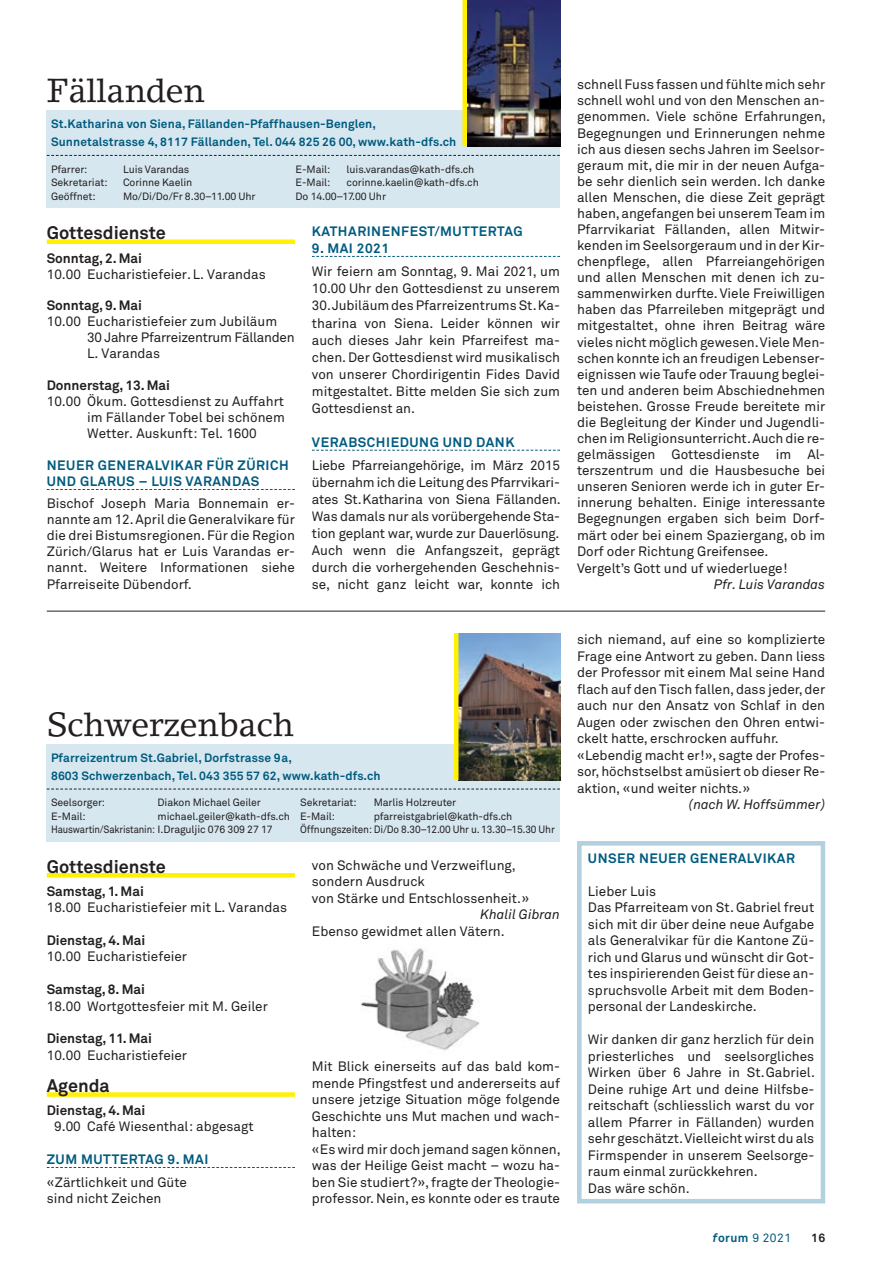
<style>
.page{position:relative;width:872px;height:1263px;background:#fff}
.page>*{position:absolute;margin:0;border:0;box-sizing:border-box;transform-origin:0 0}
.t1{font:33px "Lino Letter";letter-spacing:-.01em;color:#231f20}
.t2{font:700 18px "Akkurat Pro";color:#231f20}
.t3{font:13.5px/16px "Akkurat Pro";color:#231f20}
.t4{font:700 13.5px/15.9px "Akkurat Pro";letter-spacing:.04em;color:#005b7f}
.t5{font:700 13.5px "Akkurat Pro";letter-spacing:-.005em;color:#231f20}
.t6{font:italic 13.5px "Akkurat Pro";color:#231f20}
.t7{font:700 12px/18px "Akkurat Pro";letter-spacing:.01em;color:#005b7f}
.t8{font:12px "Akkurat Pro";color:#005b7f}
.t9{font:700 12px "Akkurat Pro";color:#231f20}
.t10{font:10.5px/13.5px "Akkurat Pro";letter-spacing:-.01em;color:#231f20}
.s1{font-weight:700;font-style:italic}
.s2{font-weight:700}
</style>
<div class="page">
<div style="left:47px;top:239px;width:248px;height:5px;background:#fff101"></div>
<svg style="left:47px;top:489px;width:248px;height:1px"></svg>
<svg style="left:312px;top:256px;width:248px;height:1px"></svg>
<svg style="left:312px;top:450px;width:248px;height:1px"></svg>
<div style="left:47px;top:111px;width:513px;height:97px;background:#d6e7ef"></div>
<img style="left:467px;top:0;width:93px;height:146px">
<div style="left:462px;top:0;width:5px;height:146px;background:#fff101"></div>
<svg style="left:47px;top:155px;width:513px;height:1px"></svg>
<hr style="left:47px;top:611px;width:778px;height:1px;background:#231f20">
<div style="left:47px;top:744px;width:513px;height:98px;background:#d6e7ef"></div>
<img style="left:458px;top:634px;width:102px;height:146px">
<hr style="left:454px;top:634px;width:4px;height:146px;background:#fff101">
<svg style="left:47px;top:788px;width:513px;height:1px"></svg>
<svg style="left:47px;top:873px;width:248px;height:4px"></svg>
<div style="left:47px;top:1092px;width:248px;height:5px;background:#fff101"></div>
<svg style="left:47px;top:1167px;width:248px;height:1px"></svg>
<img style="left:360px;top:948px;width:120px;height:103px">
<div style="left:577px;top:841px;width:248px;height:362px;border:4px solid #b1d0e0"></div>
<h1 class="t1" style="left:47px;top:70px;width:160px">Fällanden</h1>
<p class="t7" style="left:51px;top:115px;width:407px">St.Katharina von Siena, Fällanden-Pfaffhausen-Benglen,<br>Sunnetalstrasse 4, 8117 Fällanden, Tel. 044 825 26 00, www.kath-dfs.ch</p>
<p class="t10" style="left:51px;top:163px;width:38px">Pfarrer:</p>
<p class="t10" style="left:123px;top:163px;width:68px">Luis Varandas</p>
<p class="t10" style="left:296px;top:163px;width:36px">E-Mail:</p>
<p class="t10" style="left:347px;top:163px;width:129px">luis.varandas@kath-dfs.ch</p>
<p class="t10" style="left:51px;top:176px;width:58px">Sekretariat:</p>
<p class="t10" style="left:123px;top:176px;width:71px">Corinne Kaelin</p>
<p class="t10" style="left:296px;top:176px;width:36px">E-Mail:</p>
<p class="t10" style="left:347px;top:176px;width:134px">corinne.kaelin@kath-dfs.ch</p>
<p class="t10" style="left:51px;top:190px;width:46px">Geöffnet:</p>
<p class="t10" style="left:123px;top:190px;width:134px">Mo/Di/Do/Fr 8.30–11.00 Uhr</p>
<p class="t10" style="left:296px;top:190px;width:92px">Do 14.00–17.00 Uhr</p>
<h2 class="t2" style="left:47px;top:222px;width:121px">Gottesdienste</h2>
<p class="t5" style="left:47px;top:249px;width:97px">Sonntag, 2. Mai</p>
<p class="t3" style="left:47px;top:266px;width:220px">10.00 Eucharistiefeier.L. Varandas</p>
<p class="t5" style="left:47px;top:297px;width:97px">Sonntag, 9. Mai</p>
<p class="t3" style="left:87px;top:314px;width:209px;text-indent:-40px">10.00 Eucharistiefeier zum Jubiläum<br>30 Jahre Pfarreizentrum Fällanden<br>L. Varandas</p>
<p class="t5" style="left:47px;top:377px;width:125px">Donnerstag, 13. Mai</p>
<p class="t3" style="left:87px;top:394px;width:199px;text-align:justify;text-indent:-40px">10.00 Ökum. Gottesdienst zu Auffahrt im Fällander Tobel bei schönem Wetter. Auskunft: Tel. 1600</p>
<p class="t4" style="left:47px;top:457px;width:243px">NEUER GENERALVIKAR FÜR ZÜRICH<br>UND GLARUS – LUIS VARANDAS</p>
<p class="t3" style="left:47px;top:496px;width:250px;text-align:justify">Bischof Joseph Maria Bonnemain er&shy;nannte am 12. April die Generalvikare für die drei Bistumsregionen. Für die Region Zürich/Glarus hat er Luis Varandas er&shy;nannt. Weitere Informationen siehe Pfarreiseite Dübendorf.</p>
<p class="t4" style="left:312px;top:223px;width:212px">KATHARINENFEST/MUTTERTAG</p>
<p class="t4" style="left:312px;top:240px;width:79px">9. MAI 2021</p>
<p class="t3" style="left:312px;top:263px;width:250px;line-height:17.1px">Wir feiern am Sonntag, 9. Mai 2021, um<br>10.00 Uhr den Gottesdienst zu unserem</p>
<p class="t3" style="left:312px;top:298px;width:250px;line-height:17.1px;text-align:justify">30. Jubiläum des Pfarreizentrums St.Ka&shy;tharina von Siena. Leider können wir auch dieses Jahr kein Pfarreifest ma&shy;chen. Der Gottesdienst wird musikalisch von unserer Chordirigentin Fides David mitgestaltet. Bitte melden Sie sich zum Gottesdienst an.</p>
<p class="t4" style="left:312px;top:434px;width:204px">VERABSCHIEDUNG UND DANK</p>
<p class="t3" style="left:312px;top:457px;width:250px;line-height:17px;text-align:justify">Liebe Pfarreiangehörige, im März 2015 übernahm ich die Leitung des Pfarrvikari&shy;ates St.Katharina von Siena Fällanden.<br>Was damals nur als vorübergehende Sta&shy;tion geplant war, wurde zur Dauerlösung.<br>Auch wenn die Anfangszeit, geprägt durch die vorhergehenden Geschehnis&shy;se, nicht ganz leicht war, konnte ich</p>
<h1 class="t1" style="left:47px;top:704px;width:249px">Schwerzenbach</h1>
<p class="t7" style="left:51px;top:749px;width:331px">Pfarreizentrum St.Gabriel, Dorfstrasse 9a,<br>8603 Schwerzenbach, Tel. 043 355 57 62, www.kath-dfs.ch</p>
<p class="t10" style="left:51px;top:796px;width:56px">Seelsorger:</p>
<p class="t10" style="left:158px;top:796px;width:105px">Diakon Michael Geiler</p>
<p class="t10" style="left:51px;top:810px;width:36px">E-Mail:</p>
<p class="t10" style="left:300px;top:796px;width:58px">Sekretariat:</p>
<p class="t10" style="left:374px;top:796px;width:84px">Marlis Holzreuter</p>
<p class="t10" style="left:300px;top:810px;width:36px">E-Mail:</p>
<p class="t10" style="left:51px;top:810px;width:240px;text-indent:107px">michael.geiler@kath-dfs.ch<br>Hauswartin/Sakristanin: I.Draguljic 076 309 27 17</p>
<p class="t10" style="left:300px;top:810px;width:256px;text-indent:73px">pfarreistgabriel@kath-dfs.ch<br>Öffnungszeiten: Di/Do 8.30–12.00 Uhr u. 13.30–15.30 Uhr</p>
<h2 class="t2" style="left:47px;top:855px;width:121px">Gottesdienste</h2>
<p class="t5" style="left:47px;top:883px;width:99px">Samstag, 1. Mai</p>
<p class="t3" style="left:47px;top:900px;width:242px">18.00 Eucharistiefeier mit L. Varandas</p>
<p class="t5" style="left:47px;top:932px;width:100px">Dienstag, 4. Mai</p>
<p class="t3" style="left:47px;top:949px;width:142px">10.00 Eucharistiefeier</p>
<p class="t5" style="left:47px;top:981px;width:100px">Samstag, 8. Mai</p>
<p class="t3" style="left:47px;top:998px;width:223px">18.00 Wortgottesfeier mit M. Geiler</p>
<p class="t5" style="left:47px;top:1030px;width:107px">Dienstag, 11. Mai</p>
<p class="t3" style="left:47px;top:1047px;width:142px">10.00 Eucharistiefeier</p>
<h2 class="t2" style="left:47px;top:1075px;width:64px">Agenda</h2>
<p class="t5" style="left:47px;top:1102px;width:100px">Dienstag, 4. Mai</p>
<p class="t3" style="left:54px;top:1119px;width:201px">9.00 Café Wiesenthal: abgesagt</p>
<p class="t4" style="left:47px;top:1151px;width:163px">ZUM MUTTERTAG 9. MAI</p>
<p class="t3" style="left:47px;top:1174px;width:142px;line-height:16.6px">«Zärtlichkeit und Güte sind nicht Zeichen</p>
<p class="t3" style="left:312px;top:857px;width:219px;line-height:16.5px">von Schwäche und Verzweiflung, sondern Ausdruck<br>von Stärke und Entschlossenheit.»</p>
<p class="t6" style="left:480px;top:906px;width:81px">Khalil Gibran</p>
<p class="t3" style="left:312px;top:923px;width:194px">Ebenso gewidmet allen Vätern.</p>
<p class="t3" style="left:312px;top:1059px;width:250px;line-height:16.5px">Mit Blick einerseits auf das bald kom&shy;mende Pfingstfest und andererseits auf unsere jetzige Situation möge folgende Geschichte uns Mut machen und wach&shy;halten:<br>«Es wird mir doch jemand sagen können, was der Heilige Geist macht – wozu ha&shy;ben Sie studiert?», fragte der Theologie&shy;professor. Nein, es konnte oder es traute</p>
<p class="t3" style="left:577px;top:77px;width:250px">schnell Fuss fassen und fühlte mich sehr schnell wohl und von den Menschen an&shy;genommen. Viele schöne Erfahrungen, Begegnungen und Erinnerungen nehme ich aus diesen sechs Jahren im Seelsor&shy;geraum mit, die mir in der neuen Aufga&shy;be sehr dienlich sein werden. Ich danke allen Menschen, die diese Zeit geprägt haben, angefangen bei unserem Team im Pfarrvikariat Fällanden, allen Mitwir&shy;kenden im Seelsorgeraum und in der Kir&shy;chenpflege, allen Pfarreiangehörigen und allen Menschen mit denen ich zu&shy;sammenwirken durfte. Viele Freiwilligen haben das Pfarreileben mitgeprägt und mitgestaltet, ohne ihren Beitrag wäre vieles nicht möglich gewesen. Viele Men&shy;schen konnte ich an freudigen Lebenser&shy;eignissen wie Taufe oder Trauung beglei&shy;ten und anderen beim Abschiednehmen beistehen. Grosse Freude bereitete mir die Begleitung der Kinder und Jugendli&shy;chen im Religionsunterricht. Auch die re&shy;gelmässigen Gottesdienste im Al&shy;terszentrum und die Hausbesuche bei unseren Senioren werde ich in guter Er&shy;innerung behalten. Einige interessante Begegnungen ergaben sich beim Dorf&shy;märt oder bei einem Spaziergang, ob im Dorf oder Richtung Greifensee.<br>Vergelt’s Gott und uf wiederluege!</p>
<p class="t6" style="left:714px;top:576px;width:113px">Pfr. Luis Varandas</p>
<p class="t3" style="left:577px;top:632px;width:250px;line-height:16.5px">sich niemand, auf eine so komplizierte Frage eine Antwort zu geben. Dann liess der Professor mit einem Mal seine Hand flach auf den Tisch fallen, dass jeder, der auch nur den Ansatz von Schlaf in den Augen oder zwischen den Ohren entwi&shy;ckelt hatte, erschrocken auffuhr. «Lebendig macht er!», sagte der Profes&shy;sor, höchstselbst amüsiert ob dieser Re&shy;aktion, «und weiter nichts.»</p>
<p class="t6" style="left:689px;top:796px;width:138px">(nach W. Hoffsümmer)</p>
<p class="t4" style="left:588px;top:850px;width:208px">UNSER NEUER GENERALVIKAR</p>
<p class="t3" style="left:588px;top:883px;width:228px;line-height:16.5px">Lieber Luis<br>Das Pfarreiteam von St. Gabriel freut sich mit dir über deine neue Aufgabe als Generalvikar für die Kantone Zü&shy;rich und Glarus und wünscht dir Got&shy;tes inspirierenden Geist für diese an&shy;spruchsvolle Arbeit mit dem Boden&shy;personal der Landeskirche.</p>
<p class="t3" style="left:588px;top:1031px;width:228px;line-height:16.5px">Wir danken dir ganz herzlich für dein priesterliches und seelsorgliches Wirken über 6 Jahre in St.Gabriel.<br>Deine ruhige Art und deine Hilfsbe&shy;reitschaft (schliesslich warst du vor allem Pfarrer in Fällanden) wurden sehr geschätzt. Vielleicht wirst du als Firmspender in unserem Seelsorge&shy;raum einmal zurückkehren.<br>Das wäre schön.</p>
<p class="t8" style="left:713px;top:1231px;width:80px"><span class="s1">f</span><span class="s2">orum</span> 9 2021</p>
<p class="t9" style="left:811px;top:1231px;width:16px">16</p>
</div>
